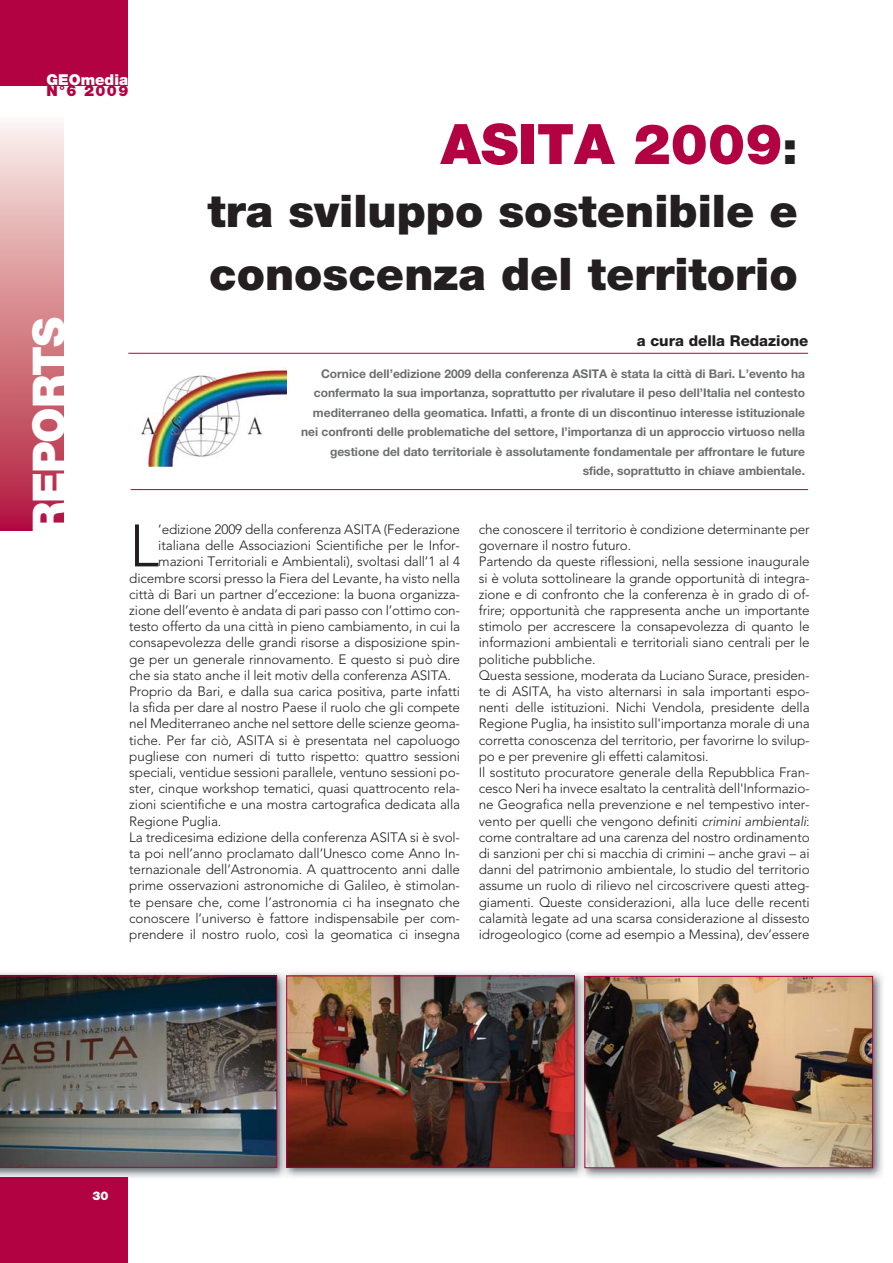
<style>
.page{position:relative;width:893px;height:1263px;background:#fff}
.page>*{position:absolute;margin:0;border:0;box-sizing:border-box;transform-origin:0 0}
.t1{font:300 59.25px "Avenir";color:#231f20}
.t2{font:900 55.95px "Helvetica Neue";color:#b30242}
.t3{font:900 45px/63px "Helvetica Neue";color:#231f20}
.t4{font:900 44.7px "Helvetica Neue";letter-spacing:-.025em;color:#fff}
.t5{font:800 15px "Helvetica Neue";color:#231f20}
.t6{font:900 15px "Helvetica Neue";color:#fff}
.t7{font:900 15px "Helvetica Neue";color:#b30242}
.t8{font:300 13.5px/16.2px "Avenir";letter-spacing:-.01em;color:#231f20}
.t9{font:700 12px/19.5px "Helvetica Neue";color:#6d6e70;text-align:right}
.t10{font:900 12px "Helvetica Neue";color:#fff}
.s1{font-size:45.6px;color:#231f20}
.s2{font-style:italic}
</style>
<div class="page">
<div style="left:0;top:0;width:128px;height:85px;background:#b30242"></div>
<div style="left:0;top:115px;width:64px;height:416px;background:linear-gradient(to bottom,#fbf4e9,#b21737)"></div>
<div style="left:0;top:1178px;width:128px;height:85px;background:#b30242"></div>
<hr style="left:128px;top:353px;width:680px;height:1px;background:#b30242">
<hr style="left:131px;top:489px;width:677px;height:1px;background:#b30242">
<img style="left:0;top:972px;width:280px;height:206px">
<img style="left:0;top:976px;width:277px;height:192px">
<img style="left:288px;top:972px;width:291px;height:205px">
<img style="left:280px;top:973px;width:8px;height:204px">
<img style="left:288px;top:978px;width:285px;height:188px">
<div style="left:286px;top:976px;width:289px;height:192px;border:1px solid #b30242"></div>
<img style="left:586px;top:972px;width:297px;height:206px">
<img style="left:579px;top:973px;width:7px;height:202px">
<img style="left:586px;top:978px;width:285px;height:188px">
<div style="left:584px;top:976px;width:289px;height:192px;border:1px solid #b30242"></div>
<img style="left:141px;top:369px;width:145px;height:98px">
<p class="t6" style="left:47px;top:74px;width:83px">GEOmedia</p>
<p class="t7" style="left:46px;top:85px;width:83px">N°6 2009</p>
<h2 class="t2" style="left:441px;top:124px;width:359px">ASITA 2009<span class="s1">:</span></h2>
<h3 class="t3" style="left:208px;top:183px;width:592px">tra sviluppo sostenibile e conoscenza del territorio</h3>
<h3 class="t4" style="left:33px;top:535px;width:219px;rotate:-90deg">REPORTS</h3>
<p class="t5" style="left:637px;top:335px;width:173px">a cura della Redazione</p>
<p class="t9" style="left:301px;top:365px;width:505px">Cornice dell’edizione 2009 della conferenza ASITA è stata la città di Bari. L’evento ha confermato la sua importanza, soprattutto per rivalutare il peso dell’Italia nel contesto mediterraneo della geomatica. Infatti, a fronte di un discontinuo interesse istituzionale nei confronti delle problematiche del settore, l’importanza di un approccio virtuoso nella gestione del dato territoriale è assolutamente fondamentale per affrontare le future sfide, soprattutto in chiave ambientale.</p>
<h1 class="t1" style="left:129px;top:522px;width:31px">L</h1>
<p class="t8" style="left:158px;top:522px;width:303px">’edizione 2009 della conferenza ASITA (Federazione</p>
<p class="t8" style="left:158px;top:539px;width:303px">italiana delle Associazioni Scientifiche per le Infor-</p>
<p class="t8" style="left:158px;top:555px;width:303px">mazioni Territoriali e Ambientali), svoltasi dall’1 al 4</p>
<p class="t8" style="left:129px;top:571px;width:332px">dicembre scorsi presso la Fiera del Levante, ha visto nella</p>
<p class="t8" style="left:129px;top:587px;width:332px">città di Bari un partner d’eccezione: la buona organizza-</p>
<p class="t8" style="left:129px;top:603px;width:332px">zione dell’evento è andata di pari passo con l’ottimo con-</p>
<p class="t8" style="left:129px;top:620px;width:332px">testo offerto da una città in pieno cambiamento, in cui la</p>
<p class="t8" style="left:129px;top:636px;width:332px">consapevolezza delle grandi risorse a disposizione spin-</p>
<p class="t8" style="left:129px;top:652px;width:332px">ge per un generale rinnovamento. E questo si può dire</p>
<p class="t8" style="left:129px;top:668px;width:323px">che sia stato anche il leit motiv della conferenza ASITA.</p>
<p class="t8" style="left:129px;top:684px;width:332px">Proprio da Bari, e dalla sua carica positiva, parte infatti</p>
<p class="t8" style="left:129px;top:701px;width:332px">la sfida per dare al nostro Paese il ruolo che gli compete</p>
<p class="t8" style="left:129px;top:717px;width:332px">nel Mediterraneo anche nel settore delle scienze geoma-</p>
<p class="t8" style="left:129px;top:733px;width:332px">tiche. Per far ciò, ASITA si è presentata nel capoluogo</p>
<p class="t8" style="left:129px;top:749px;width:332px">pugliese con numeri di tutto rispetto: quattro sessioni</p>
<p class="t8" style="left:129px;top:765px;width:332px">speciali, ventidue sessioni parallele, ventuno sessioni po-</p>
<p class="t8" style="left:129px;top:782px;width:332px">ster, cinque workshop tematici, quasi quattrocento rela-</p>
<p class="t8" style="left:129px;top:798px;width:332px">zioni scientifiche e una mostra cartografica dedicata alla</p>
<p class="t8" style="left:129px;top:814px;width:94px">Regione Puglia.</p>
<p class="t8" style="left:129px;top:830px;width:332px">La tredicesima edizione della conferenza ASITA si è svol-</p>
<p class="t8" style="left:129px;top:846px;width:332px">ta poi nell’anno proclamato dall’Unesco come Anno In-</p>
<p class="t8" style="left:129px;top:863px;width:332px">ternazionale dell’Astronomia. A quattrocento anni dalle</p>
<p class="t8" style="left:129px;top:879px;width:332px">prime osservazioni astronomiche di Galileo, è stimolan-</p>
<p class="t8" style="left:129px;top:895px;width:332px">te pensare che, come l’astronomia ci ha insegnato che</p>
<p class="t8" style="left:129px;top:911px;width:332px">conoscere l’universo è fattore indispensabile per com-</p>
<p class="t8" style="left:129px;top:927px;width:332px">prendere il nostro ruolo, così la geomatica ci insegna</p>
<p class="t8" style="left:479px;top:522px;width:332px">che conoscere il territorio è condizione determinante per governare il nostro futuro.<br>Partendo da queste riflessioni, nella sessione inaugurale si è voluta sottolineare la grande opportunità di integra&shy;zione e di confronto che la conferenza è in grado di of&shy;frire; opportunità che rappresenta anche un importante stimolo per accrescere la consapevolezza di quanto le informazioni ambientali e territoriali siano centrali per le politiche pubbliche.<br>Questa sessione, moderata da Luciano Surace, presiden&shy;te di ASITA, ha visto alternarsi in sala importanti espo&shy;nenti delle istituzioni. Nichi Vendola, presidente della Regione Puglia, ha insistito sull'importanza morale di una corretta conoscenza del territorio, per favorirne lo svilup&shy;po e per prevenire gli effetti calamitosi.<br>Il sostituto procuratore generale della Repubblica Fran&shy;cesco Neri ha invece esaltato la centralità dell'Informazio&shy;ne Geografica nella prevenzione e nel tempestivo inter&shy;vento per quelli che vengono definiti <span class="s2">crimini ambientali</span>: come contraltare ad una carenza del nostro ordinamento di sanzioni per chi si macchia di crimini – anche gravi – ai danni del patrimonio ambientale, lo studio del territorio assume un ruolo di rilievo nel circoscrivere questi atteg&shy;giamenti. Queste considerazioni, alla luce delle recenti calamità legate ad una scarsa considerazione al dissesto idrogeologico (come ad esempio a Messina), dev’essere</p>
<p class="t10" style="left:92px;top:1191px;width:18px">30</p>
</div>
